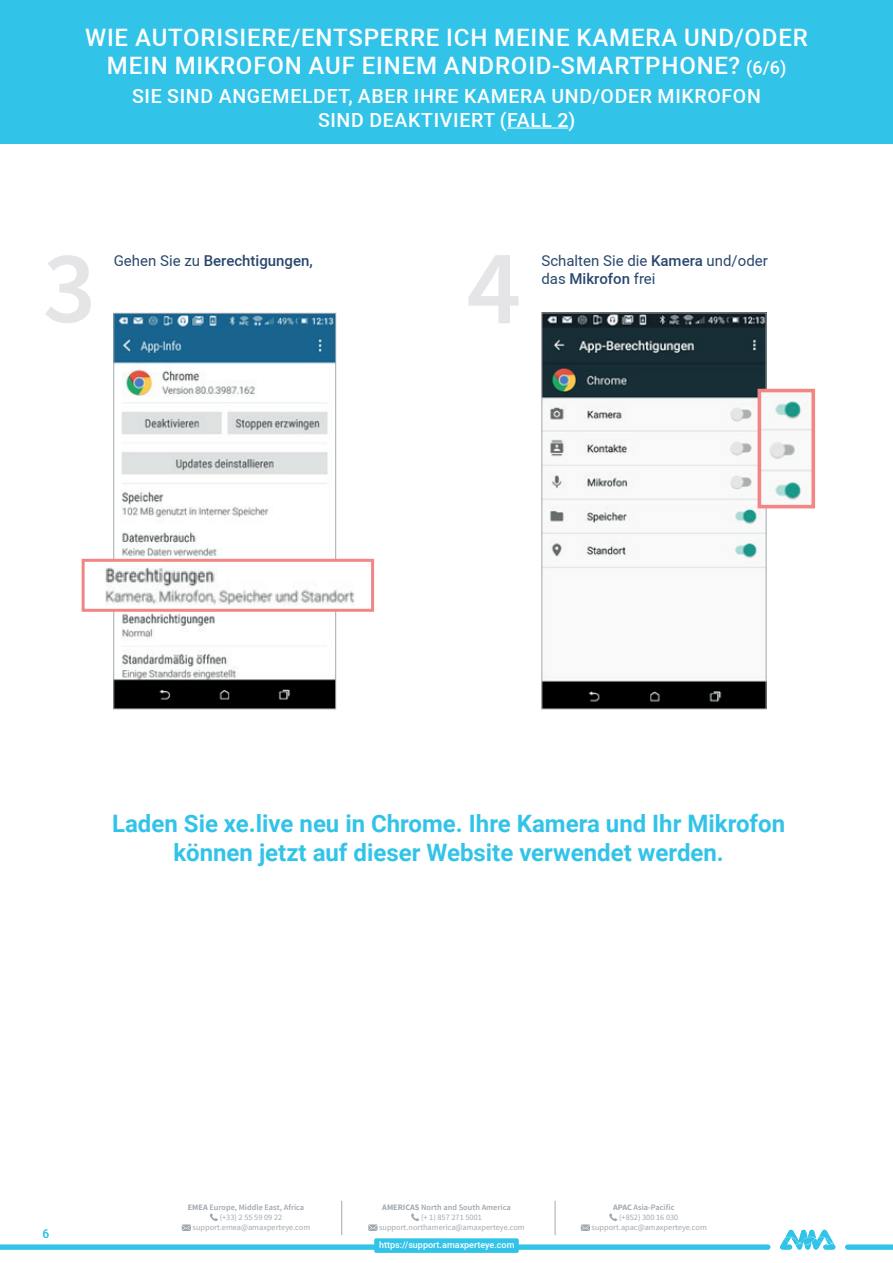
<style>
.page{position:relative;width:893px;height:1263px;background:#fff}
.page>*{position:absolute;margin:0;border:0;box-sizing:border-box;transform-origin:0 0}
.t1{font:700 24px/28.8px "Roboto";color:#32c3e8;text-align:center}
.t2{font:500 24px/28.8px "Roboto";letter-spacing:.035em;color:#fff;text-align:center}
.t3{font:500 19.5px/23.4px "Roboto";letter-spacing:.035em;color:#fff;text-align:center}
.t4{font:15px/18px "Roboto";color:#2a486e}
.t5{font:500 15px "Roboto";color:#2a486e}
.t6{font:12px "Roboto";color:#32c3e8}
.t7{font:500 9px "Roboto";color:#fff}
.t8{font:8.25px "Source Sans Pro";color:#a1a8ae}
.t9{font:600 8.25px "Source Sans Pro";color:#a1a8ae}
.s1{font-size:18px}
.s2{font-weight:400}
.s3{font-weight:500}
.s4{font-weight:700}
</style>
<div class="page">
<hr style="left:0;top:1245px;width:770px;height:4px;background:#32c3e8">
<svg style="left:845px;top:1245px;width:48px;height:4px"></svg>
<svg style="left:780px;top:1230px;width:55px;height:19px"></svg>
<div style="left:0;top:0;width:893px;height:143px;background:#32c3e8"></div>
<svg style="left:411px;top:1213px;width:8px;height:8px"></svg>
<svg style="left:368px;top:1224px;width:9px;height:7px"></svg>
<svg style="left:210px;top:1213px;width:8px;height:8px"></svg>
<svg style="left:182px;top:1224px;width:9px;height:7px"></svg>
<svg style="left:609px;top:1213px;width:8px;height:8px"></svg>
<svg style="left:581px;top:1224px;width:9px;height:7px"></svg>
<div style="left:374px;top:1238px;width:145px;height:15px;background:#32c3e8;border-radius:2px"></div>
<hr style="left:341px;top:1201px;width:1px;height:34px;background:#a1a8ae">
<hr style="left:555px;top:1201px;width:1px;height:34px;background:#a1a8ae">
<img style="left:543px;top:315px;width:221px;height:392px">
<div style="left:541px;top:313px;width:225px;height:396px;border:1px solid #a1a8ae"></div>
<img style="left:115px;top:315px;width:219px;height:392px">
<div style="left:113px;top:313px;width:223px;height:396px;border:1px solid #a1a8ae"></div>
<img style="left:763px;top:394px;width:47px;height:109px">
<div style="left:758px;top:389px;width:57px;height:119px;border:4px solid #f38685"></div>
<svg style="left:45px;top:255px;width:46px;height:68px"></svg>
<svg style="left:468px;top:255px;width:51px;height:68px"></svg>
<hr style="left:507px;top:128px;width:61px;height:1px;background:#fff">
<img style="left:105px;top:563px;width:250px;height:45px">
<div style="left:82px;top:559px;width:292px;height:53px;border:3px solid #f38685"></div>
<h1 class="t2" style="left:85px;top:23px;width:724px">WIE AUTORISIERE/ENTSPERRE ICH MEINE KAMERA UND/ODER<br>MEIN MIKROFON AUF EINEM ANDROID-SMARTPHONE? <span class="s1">(6/6)</span></h1>
<h2 class="t3" style="left:132px;top:85px;width:630px">SIE SIND ANGEMELDET, ABER IHRE KAMERA UND/ODER MIKROFON<br>SIND DEAKTIVIERT (FALL 2)</h2>
<h3 class="t5" style="left:114px;top:252px;width:201px"><span class="s2">Gehen Sie zu</span> Berechtigungen,</h3>
<h3 class="t4" style="left:541px;top:252px;width:228px">Schalten Sie die <span class="s3">Kamera</span> und/oder das <span class="s3">Mikrofon</span> frei</h3>
<h1 class="t1" style="left:112px;top:808px;width:674px">Laden Sie xe.live neu in Chrome. Ihre Kamera und Ihr Mikrofon können jetzt auf dieser Website verwendet werden.</h1>
<h3 class="t6" style="left:43px;top:1226px;width:8px">6</h3>
<p class="t9" style="left:188px;top:1202px;width:118px"><span class="s4">EMEA</span> Europe, Middle East, Africa</p>
<p class="t8" style="left:220px;top:1212px;width:64px">(+33) 2 55 59 09 22</p>
<p class="t8" style="left:193px;top:1222px;width:119px">support.emea@amaxperteye.com</p>
<p class="t9" style="left:382px;top:1202px;width:130px"><span class="s4">AMERICAS</span> North and South America</p>
<p class="t8" style="left:421px;top:1212px;width:62px">(+ 1) 857 271 5001</p>
<p class="t8" style="left:379px;top:1222px;width:147px">support.northamerica@amaxperteye.com</p>
<p class="t7" style="left:379px;top:1239px;width:137px">https://support.amaxperteye.com</p>
<p class="t9" style="left:613px;top:1202px;width:63px"><span class="s4">APAC</span> Asia-Pacific</p>
<p class="t8" style="left:619px;top:1212px;width:61px">(+852) 300 16 030</p>
<p class="t8" style="left:592px;top:1222px;width:117px">support.apac@amaxperteye.com</p>
</div>
